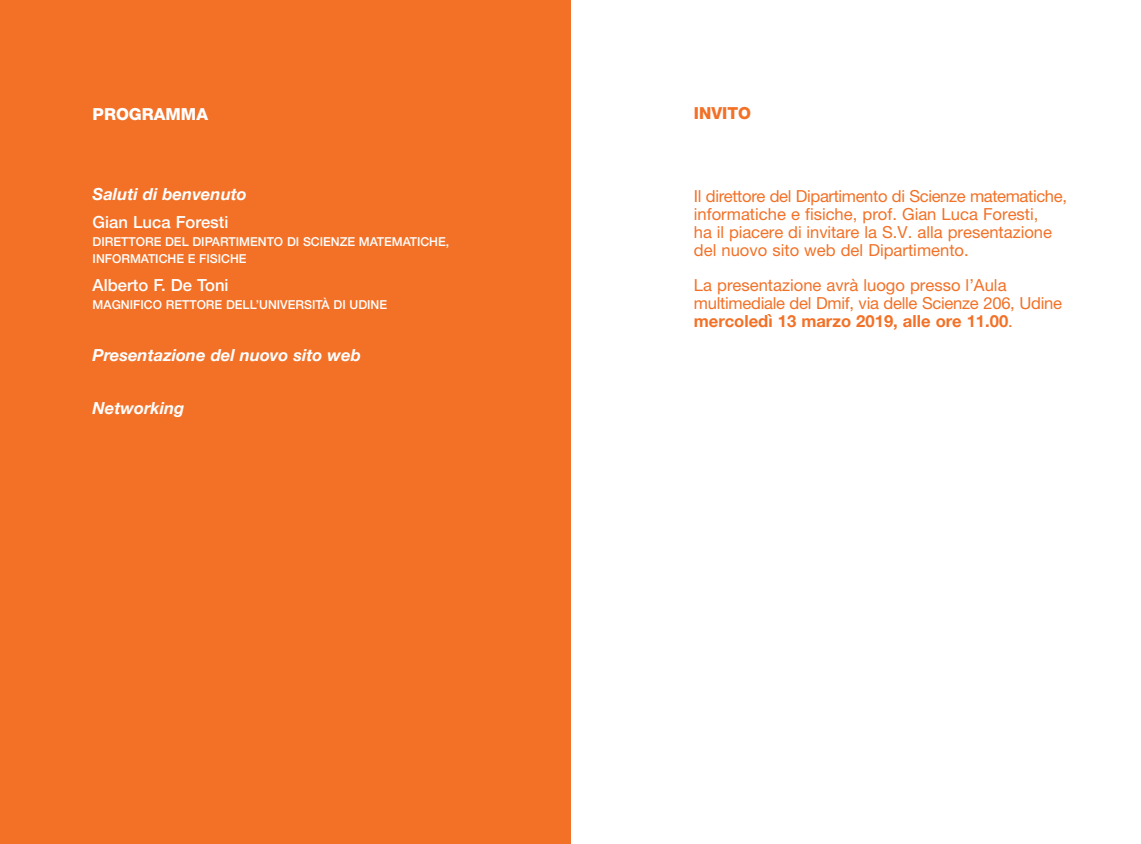
<style>
.page{position:relative;width:1141px;height:844px;background:#fff}
.page>*{position:absolute;margin:0;border:0;box-sizing:border-box;transform-origin:0 0}
.t1{font:16.62px/17.8px "Helvetica Neue LT Std";color:#f27127}
.t2{font:italic 700 16.62px "Helvetica Neue";color:#fff}
.t3{font:700 16.62px "Helvetica Neue";color:#f27127}
.t4{font:500 16.62px "Helvetica Neue";color:#fff}
.t5{font:800 16.62px "Helvetica Neue LT Std";color:#fff}
.t6{font:800 16.62px "Helvetica Neue LT Std";color:#f27127}
.t7{font:500 12.25px/17.5px "Helvetica Neue";color:#fff}
.s1{font-family:"Helvetica Neue LT Std";font-weight:400}
</style>
<div class="page">
<div style="left:0;top:0;width:570px;height:843px;background:#f27127"></div>
<p class="t5" style="left:93px;top:108px;width:117px">PROGRAMMA</p>
<p class="t2" style="left:93px;top:184px;width:156px">Saluti di benvenuto</p>
<p class="t4" style="left:93px;top:212px;width:137px">GIAN LUCA FORESTI</p>
<p class="t7" style="left:93px;top:232px;width:358px">DIRETTORE DEL DIPARTIMENTO DI SCIENZE MATEMATICHE,<br>INFORMATICHE E FISICHE</p>
<p class="t4" style="left:93px;top:275px;width:137px">ALBERTO F. DE TONI</p>
<p class="t7" style="left:93px;top:295px;width:296px">MAGNIFICO RETTORE DELL’UNIVERSITÀ DI UDINE</p>
<p class="t2" style="left:93px;top:345px;width:270px">Presentazione del nuovo sito web</p>
<p class="t2" style="left:93px;top:397px;width:93px">Networking</p>
<p class="t6" style="left:694px;top:107px;width:59px">INVITO</p>
<p class="t1" style="left:694px;top:189px;width:375px">Il direttore del Dipartimento di Scienze matematiche, informatiche e fisiche, prof. Gian Luca Foresti,<br>ha il piacere di invitare la S.V. alla presentazione del nuovo sito web del Dipartimento.</p>
<p class="t1" style="left:694px;top:278px;width:370px">La presentazione avrà luogo presso l’Aula multimediale del Dmif, via delle Scienze 206, Udine</p>
<p class="t3" style="left:694px;top:311px;width:320px">mercoledì 13 marzo 2019, alle ore 11.00<span class="s1">.</span></p>
</div>
